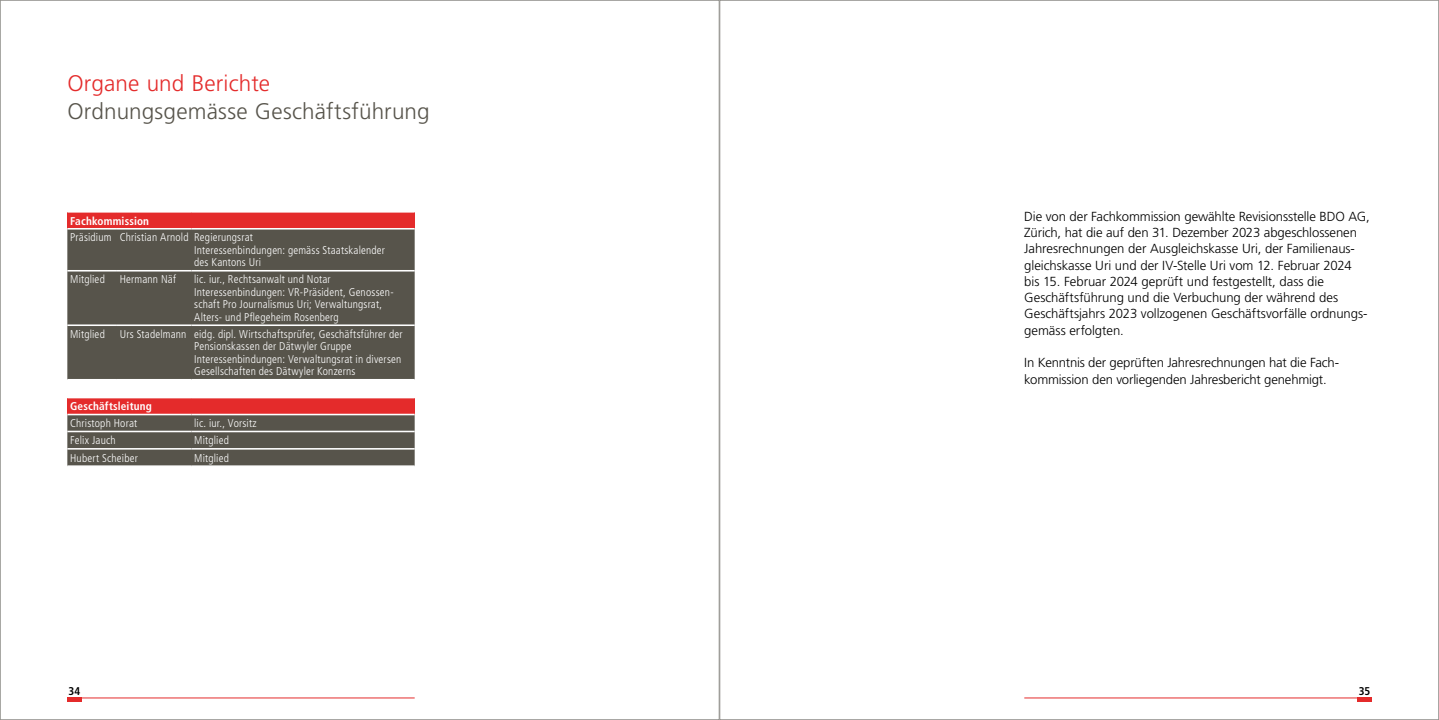
<style>
.page{position:relative;width:1439px;height:720px;background:#fff}
.page>*{position:absolute;margin:0;border:0;box-sizing:border-box;transform-origin:0 0}
.t1{font:300 22.5px "Frutiger LT Std";letter-spacing:.005em;color:#57544b}
.t2{font:300 22.5px "Frutiger LT Std";letter-spacing:.005em;color:#e42b2b}
.t3{font:300 13.12px/16.2px "Frutiger LT Std";letter-spacing:-.01em;color:#000}
.t4{font:300 condensed 11.25px/12.5px "Frutiger LT Std";letter-spacing:.015em;color:#fff}
.t5{font:700 condensed 11.25px "Frutiger LT Std";letter-spacing:.015em;color:#fff}
.t6{font:700 condensed 11.25px "Frutiger LT Std";color:#000}
</style>
<div class="page">
<hr style="left:1024px;top:697px;width:347px;height:1px;background:#e42b2b">
<hr style="left:67px;top:697px;width:348px;height:1px;background:#e42b2b">
<hr style="left:1357px;top:697px;width:14px;height:4px;background:#e42b2b">
<hr style="left:67px;top:697px;width:14px;height:4px;background:#e42b2b">
<div style="left:67px;top:212px;width:348px;height:17px;background:#e42b2b"></div>
<div style="left:67px;top:229px;width:348px;height:150px;background:#57544b"></div>
<hr style="left:67px;top:228px;width:50px;height:1px;background:#fff">
<hr style="left:117px;top:228px;width:74px;height:1px;background:#fff">
<hr style="left:191px;top:228px;width:224px;height:1px;background:#fff">
<hr style="left:67px;top:324px;width:50px;height:2px;background:#fff">
<hr style="left:117px;top:324px;width:74px;height:2px;background:#fff">
<hr style="left:191px;top:324px;width:224px;height:2px;background:#fff">
<hr style="left:67px;top:270px;width:50px;height:1px;background:#fff">
<hr style="left:117px;top:270px;width:74px;height:1px;background:#fff">
<hr style="left:191px;top:270px;width:224px;height:1px;background:#fff">
<div style="left:67px;top:397px;width:348px;height:17px;background:#e42b2b"></div>
<svg style="left:67px;top:415px;width:348px;height:50px;background:#5b5850"></svg>
<hr style="left:67px;top:396px;width:124px;height:2px;background:#fff">
<hr style="left:191px;top:396px;width:224px;height:2px;background:#fff">
<hr style="left:67px;top:413px;width:124px;height:2px;background:#fff">
<hr style="left:191px;top:413px;width:224px;height:2px;background:#fff">
<hr style="left:67px;top:430px;width:124px;height:2px;background:#fff">
<hr style="left:191px;top:430px;width:224px;height:2px;background:#fff">
<hr style="left:67px;top:448px;width:124px;height:1px;background:#fff">
<hr style="left:191px;top:448px;width:224px;height:1px;background:#fff">
<h1 class="t2" style="left:67px;top:71px;width:204px">Organe und Berichte</h1>
<h1 class="t1" style="left:67px;top:98px;width:364px">Ordnungsgemässe Geschäftsführung</h1>
<p class="t5" style="left:70px;top:214px;width:80px">Fachkommission</p>
<p class="t4" style="left:194px;top:231px;width:192px;text-indent:-124px">Präsidium Christian Arnold Regierungsrat<br>Interessenbindungen: gemäss Staatskalender des Kantons Uri</p>
<p class="t4" style="left:70px;top:273px;width:36px">Mitglied</p>
<p class="t4" style="left:120px;top:273px;width:58px">Hermann Näf</p>
<p class="t4" style="left:194px;top:273px;width:201px">lic. iur., Rechtsanwalt und Notar Interessenbindungen: VR-Präsident, Genossen&shy;schaft Pro Journalismus Uri; Verwaltungsrat, Alters- und Pflegeheim Rosenberg</p>
<p class="t4" style="left:70px;top:328px;width:36px">Mitglied</p>
<p class="t4" style="left:194px;top:328px;width:210px;text-indent:-74px">Urs Stadelmann eidg. dipl. Wirtschaftsprüfer, Geschäftsführer der Pensionskassen der Dätwyler Gruppe Interessenbindungen: Verwaltungsrat in diversen Gesellschaften des Dätwyler Konzerns</p>
<p class="t5" style="left:70px;top:399px;width:83px">Geschäftsleitung</p>
<p class="t4" style="left:70px;top:417px;width:69px">Christoph Horat</p>
<p class="t4" style="left:194px;top:417px;width:64px">lic. iur., Vorsitz</p>
<p class="t4" style="left:70px;top:434px;width:47px">Felix Jauch</p>
<p class="t4" style="left:194px;top:434px;width:36px">Mitglied</p>
<p class="t4" style="left:70px;top:451px;width:69px">Hubert Scheiber</p>
<p class="t4" style="left:194px;top:451px;width:36px">Mitglied</p>
<p class="t3" style="left:1024px;top:208px;width:347px">Die von der Fachkommission gewählte Revisionsstelle BDO AG, Zürich, hat die auf den 31. Dezember 2023 abgeschlossenen Jahresrechnungen der Ausgleichskasse Uri, der Familienaus&shy;gleichskasse Uri und der IV-Stelle Uri vom 12. Februar 2024 bis 15. Februar 2024 geprüft und festgestellt, dass die Geschäftsführung und die Verbuchung der während des Geschäftsjahrs 2023 vollzogenen Geschäftsvorfälle ordnungs&shy;gemäss erfolgten.</p>
<p class="t3" style="left:1024px;top:354px;width:315px">In Kenntnis der geprüften Jahresrechnungen hat die Fach&shy;kommission den vorliegenden Jahresbericht genehmigt.</p>
<p class="t6" style="left:68px;top:683px;width:13px">34</p>
<p class="t6" style="left:1358px;top:683px;width:13px">35</p>
</div>
